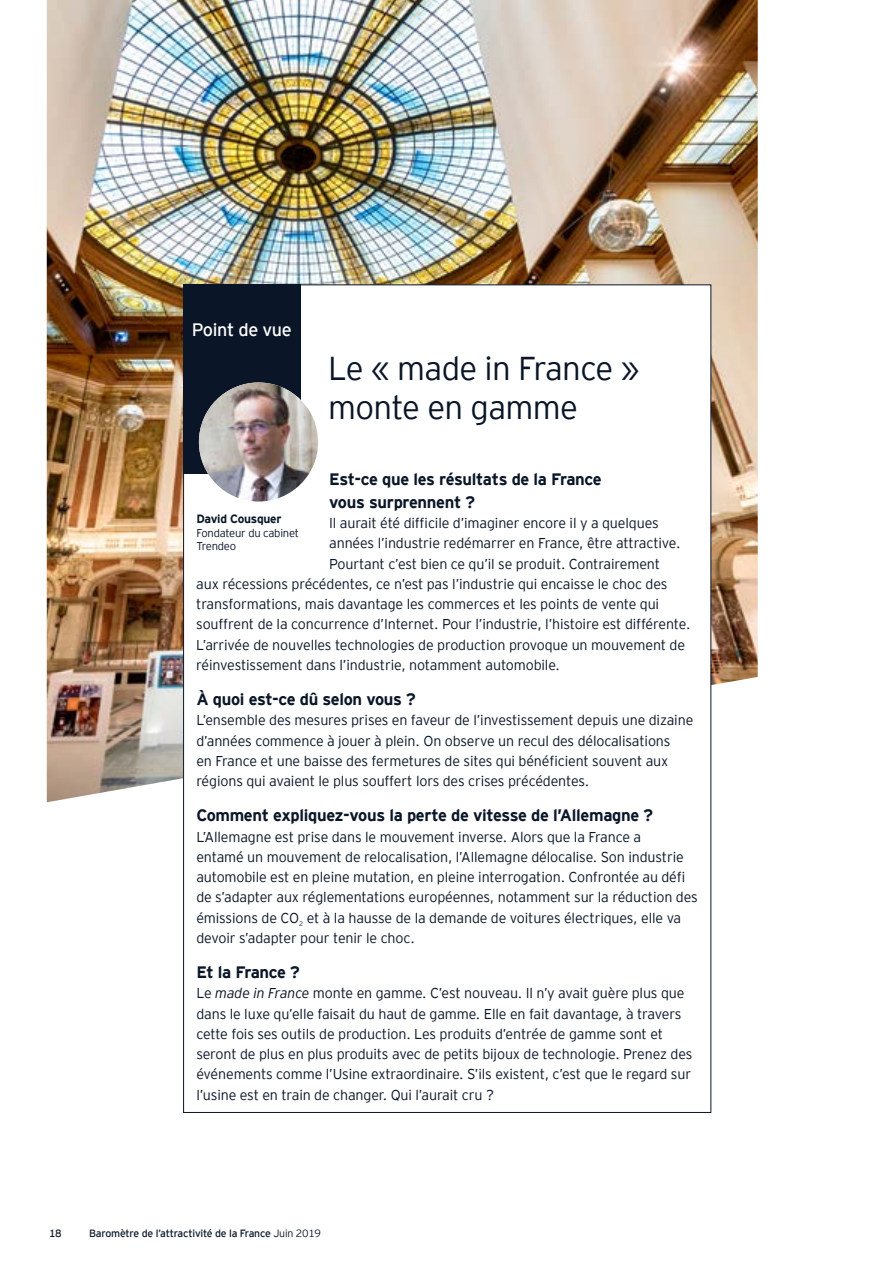
<style>
.page{position:relative;width:893px;height:1263px;background:#fff}
.page>*{position:absolute;margin:0;border:0;box-sizing:border-box;transform-origin:0 0}
.t1{font:300 33px/39px "EY Interstate";letter-spacing:-.02em;color:#0a1627}
.t2{font:18px "EY Interstate";letter-spacing:-.02em;color:#fff}
.t3{font:700 16.5px/22.5px "EY Interstate";letter-spacing:-.02em;color:#0a1627}
.t4{font:300 14.25px/20.2px "EY Interstate";letter-spacing:-.01em;color:#0a1627}
.t5{font:700 12px "EY Interstate";letter-spacing:-.02em;color:#0a1627}
.t6{font:300 11.25px/13.5px "EY Interstate";letter-spacing:-.02em;color:#0a1627}
.t7{font:10.5px "EY Interstate";letter-spacing:-.02em;color:#0a1627}
.s1{font-style:italic}
.s2{font-weight:300}
</style>
<div class="page">
<img style="left:47px;top:0;width:711px;height:802px">
<div style="left:183px;top:284px;width:528px;height:829px;background:#fff;border:1px solid #0a1627"></div>
<div style="left:183px;top:284px;width:118px;height:190px;background:#0a1627"></div>
<img style="left:199px;top:382px;width:119px;height:119px;border-radius:60px">
<p class="t2" style="left:192px;top:317px;width:101px">Point de vue</p>
<h1 class="t1" style="left:328px;top:347px;width:313px">Le « made in France » monte en gamme</h1>
<p class="t3" style="left:329px;top:467px;width:274px">Est-ce que les résultats de la France vous surprennent ?</p>
<p class="t4" style="left:329px;top:512px;width:331px">Il aurait été difficile d’imaginer encore il y a quelques</p>
<p class="t4" style="left:329px;top:532px;width:353px">années l’industrie redémarrer en France, être attractive.</p>
<p class="t4" style="left:329px;top:552px;width:332px">Pourtant c’est bien ce qu’il se produit. Contrairement</p>
<p class="t4" style="left:196px;top:573px;width:473px">aux récessions précédentes, ce n’est pas l’industrie qui encaisse le choc des</p>
<p class="t4" style="left:196px;top:593px;width:464px">transformations, mais davantage les commerces et les points de vente qui</p>
<p class="t4" style="left:196px;top:613px;width:496px">souffrent de la concurrence d’Internet. Pour l’industrie, l’histoire est différente.</p>
<p class="t4" style="left:196px;top:633px;width:490px">L’arrivée de nouvelles technologies de production provoque un mouvement de</p>
<p class="t4" style="left:196px;top:654px;width:365px">réinvestissement dans l’industrie, notamment automobile.</p>
<p class="t3" style="left:196px;top:687px;width:221px">À quoi est-ce dû selon vous ?</p>
<p class="t4" style="left:196px;top:709px;width:499px">L’ensemble des mesures prises en faveur de l’investissement depuis une dizaine d’années commence à jouer à plein. On observe un recul des délocalisations<br>en France et une baisse des fermetures de sites qui bénéficient souvent aux régions qui avaient le plus souffert lors des crises précédentes.</p>
<p class="t3" style="left:196px;top:803px;width:458px">Comment expliquez-vous la perte de vitesse de l’Allemagne ?</p>
<p class="t4" style="left:196px;top:826px;width:503px">L’Allemagne est prise dans le mouvement inverse. Alors que la France a<br>entamé un mouvement de relocalisation, l’Allemagne délocalise. Son industrie automobile est en pleine mutation, en pleine interrogation. Confrontée au défi de s’adapter aux réglementations européennes, notamment sur la réduction des émissions de CO<sub>2</sub> et à la hausse de la demande de voitures électriques, elle va devoir s’adapter pour tenir le choc.</p>
<p class="t3" style="left:196px;top:960px;width:105px">Et la France ?</p>
<p class="t4" style="left:196px;top:982px;width:498px">Le <span class="s1">made in France</span> monte en gamme. C’est nouveau. Il n’y avait guère plus que dans le luxe qu’elle faisait du haut de gamme. Elle en fait davantage, à travers cette fois ses outils de production. Les produits d’entrée de gamme sont et seront de plus en plus produits avec de petits bijoux de technologie. Prenez des événements comme l’Usine extraordinaire. S’ils existent, c’est que le regard sur l’usine est en train de changer. Qui l’aurait cru ?</p>
<p class="t5" style="left:196px;top:510px;width:87px">David Cousquer</p>
<p class="t6" style="left:196px;top:525px;width:104px">Fondateur du cabinet<br>Trendeo</p>
<p class="t7" style="left:49px;top:1225px;width:14px">18</p>
<p class="t7" style="left:89px;top:1226px;width:233px">Baromètre de l’attractivité de la France <span class="s2">Juin 2019</span></p>
</div>
